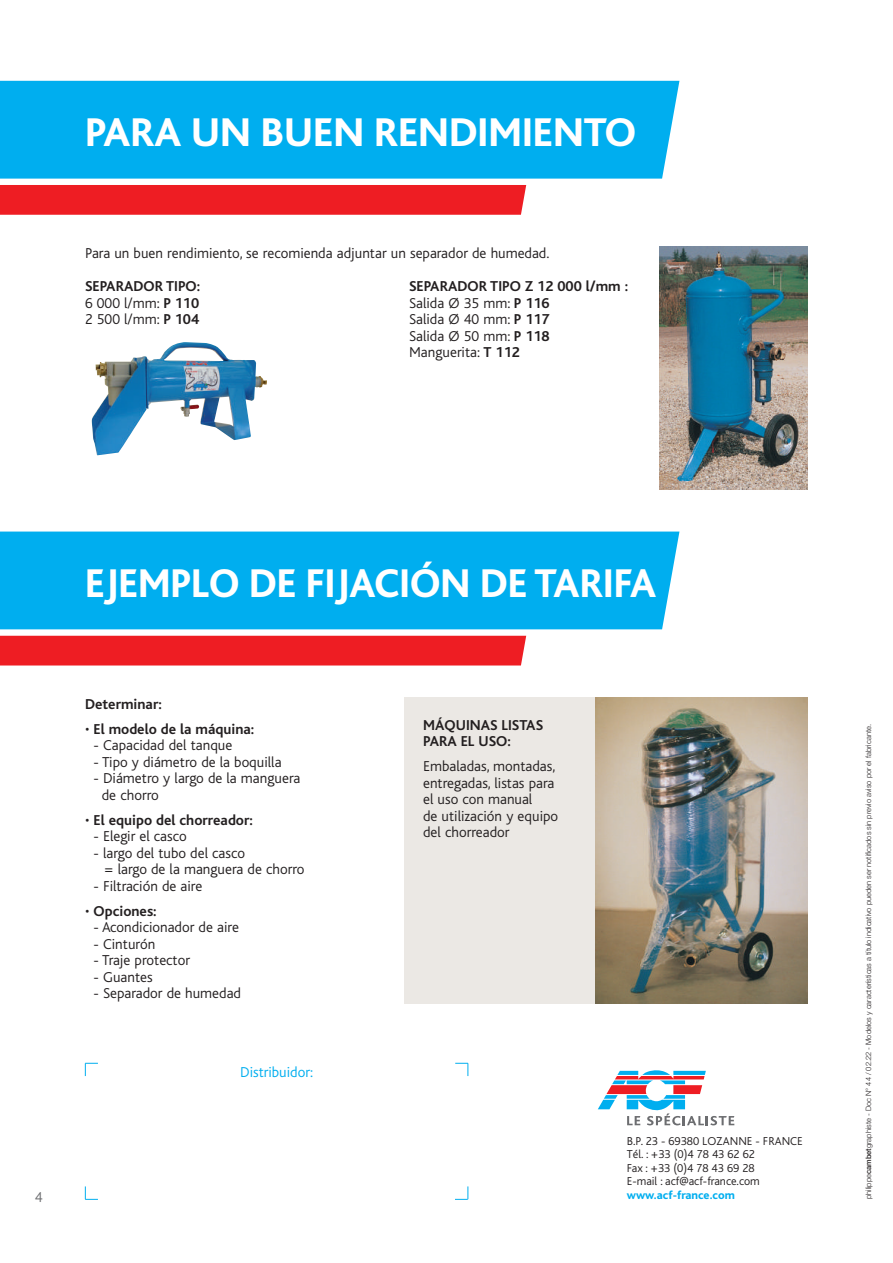
<style>
.page{position:relative;width:893px;height:1263px;background:#fff}
.page>*{position:absolute;margin:0;border:0;box-sizing:border-box;transform-origin:0 0}
.t1{font:800 42px "Bliss";color:#fff}
.t2{font:300 15px/16.5px "Bliss";color:#231f20}
.t3{font:700 15px/16.5px "Bliss";color:#231f20}
.t4{font:300 15px "Bliss";color:#00aeef}
.t5{font:300 15px "Bliss";color:#6c6d70}
.t6{font:300 12px/13.5px "Bliss";color:#231f20}
.t7{font:800 12px "Bliss";color:#00aeef}
.t8{font:300 7.5px "Helvetica Neue";color:#231f20}
.s1{font-weight:700}
.s2{font-weight:300}
.s3{font-weight:500}
</style>
<div class="page">
<div style="left:0;top:81px;width:679px;height:98px;background:#00aeef"></div>
<div style="left:0;top:531px;width:679px;height:98px;background:#00aeef"></div>
<div style="left:0;top:185px;width:526px;height:30px;background:#ee1d23"></div>
<div style="left:0;top:636px;width:526px;height:29px;background:#ee1d23"></div>
<svg style="left:597px;top:1070px;width:138px;height:56px"></svg>
<div style="left:404px;top:697px;width:191px;height:306px;background:#ebe8e4"></div>
<img style="left:595px;top:697px;width:213px;height:306px">
<img style="left:91px;top:342px;width:176px;height:113px">
<img style="left:659px;top:247px;width:149px;height:242px">
<svg style="left:85px;top:1186px;width:13px;height:14px"></svg>
<svg style="left:455px;top:1186px;width:14px;height:14px"></svg>
<svg style="left:85px;top:1063px;width:13px;height:13px"></svg>
<svg style="left:455px;top:1063px;width:14px;height:13px"></svg>
<h1 class="t1" style="left:85px;top:110px;width:553px">PARA UN BUEN RENDIMIENTO</h1>
<p class="t2" style="left:85px;top:245px;width:466px">Para un buen rendimiento, se recomienda adjuntar un separador de humedad.</p>
<p class="t3" style="left:85px;top:278px;width:117px">SEPARADOR TIPO:</p>
<p class="t3" style="left:409px;top:278px;width:221px">SEPARADOR TIPO Z 12 000 l/mm :</p>
<p class="t2" style="left:85px;top:295px;width:116px">6 000 l/mm: <span class="s1">P 110</span></p>
<p class="t2" style="left:409px;top:295px;width:142px">Salida Ø 35 mm: <span class="s1">P 116</span></p>
<p class="t2" style="left:85px;top:311px;width:116px">2 500 l/mm: <span class="s1">P 104</span></p>
<p class="t2" style="left:409px;top:311px;width:142px;text-align:justify">Salida Ø 40 mm: <span class="s1">P 117<br></span>Salida Ø 50 mm: <span class="s1">P 118<br></span>Manguerita: <span class="s1">T 112</span></p>
<p class="t5" style="left:35px;top:1189px;width:9px">4</p>
<h1 class="t1" style="left:85px;top:561px;width:573px">EJEMPLO DE FIJACIÓN DE TARIFA</h1>
<p class="t3" style="left:85px;top:696px;width:78px">Determinar:</p>
<p class="t3" style="left:85px;top:721px;width:171px"><span class="s2">•</span> El modelo de la máquina:</p>
<p class="t2" style="left:94px;top:737px;width:140px">- Capacidad del tanque</p>
<p class="t2" style="left:94px;top:754px;width:190px">- Tipo y diámetro de la boquilla</p>
<p class="t2" style="left:102px;top:770px;width:200px;text-indent:-8px">- Diámetro y largo de la manguera de chorro</p>
<p class="t3" style="left:85px;top:812px;width:169px"><span class="s2">•</span> El equipo del chorreador:</p>
<p class="t2" style="left:94px;top:828px;width:95px">- Elegir el casco</p>
<p class="t2" style="left:104px;top:845px;width:202px;text-indent:-11px">- largo del tubo del casco<br>= largo de la manguera de chorro</p>
<p class="t2" style="left:94px;top:878px;width:110px">- Filtración de aire</p>
<p class="t3" style="left:85px;top:903px;width:73px"><span class="s2">•</span> Opciones:</p>
<p class="t2" style="left:94px;top:919px;width:147px">- Acondicionador de aire</p>
<p class="t2" style="left:94px;top:936px;width:63px">- Cinturón</p>
<p class="t2" style="left:94px;top:952px;width:98px">- Traje protector</p>
<p class="t2" style="left:94px;top:969px;width:61px">- Guantes</p>
<p class="t2" style="left:94px;top:985px;width:149px">- Separador de humedad</p>
<p class="t4" style="left:240px;top:1064px;width:74px">Distribuidor:</p>
<p class="t3" style="left:423px;top:717px;width:122px">MÁQUINAS LISTAS<br>PARA EL USO:</p>
<p class="t2" style="left:423px;top:758px;width:137px">Embaladas, montadas, entregadas, listas para el uso con manual<br>de utilización y equipo del chorreador</p>
<p class="t6" style="left:627px;top:1134px;width:178px">B.P. 23 - 69380 LOZANNE - FRANCE<br>Tél. : +33 (0)4 78 43 62 62<br>Fax : +33 (0)4 78 43 69 28<br>E-mail : acf@acf-france.com</p>
<p class="t7" style="left:627px;top:1188px;width:110px">www.acf-france.com</p>
<p class="t8" style="left:864px;top:1199px;width:476px;rotate:-90deg">philippe<span class="s3">cambet</span>graphiste - Doc N° 44 / 02.22 - Modelos y características a título indicativo pueden ser notificados sin previo aviso por el fabricante.</p>
</div>
